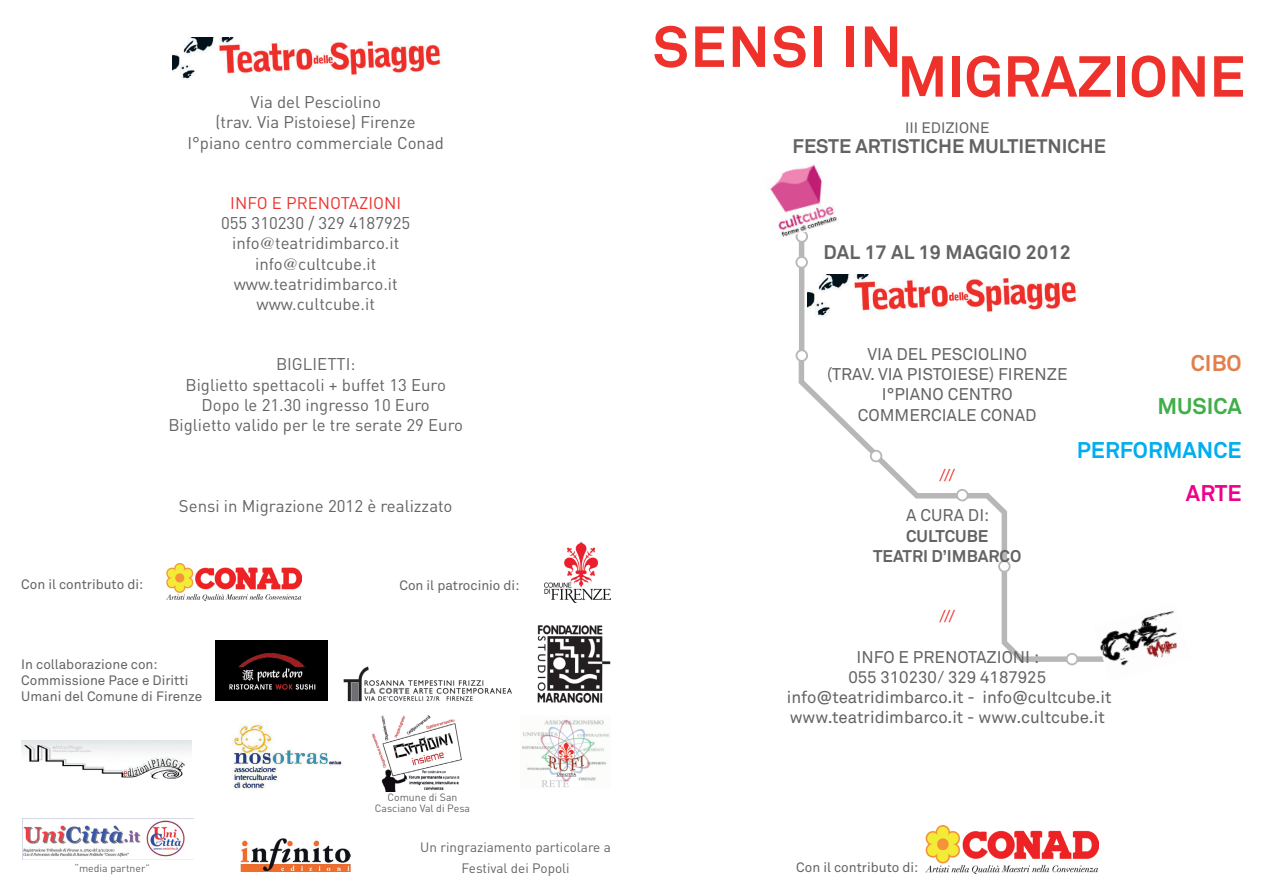
<style>
.page{position:relative;width:1263px;height:893px;background:#fff}
.page>*{position:absolute;margin:0;border:0;box-sizing:border-box;transform-origin:0 0}
.t1{font:700 57px "Akkurat";color:#ee312b}
.t2{font:700 22.5px "Akkurat";color:#00aeef}
.t3{font:700 22.5px "Akkurat";color:#40ae49}
.t4{font:700 22.5px "Akkurat";color:#e27f4b}
.t5{font:700 22.5px "Akkurat";color:#ed028c}
.t6{font:700 19.5px "Akkurat";color:#636366}
.t7{font:16.8px "DIN";color:#636366}
.t8{font:16.8px "Akkurat";color:#636366}
.t9{font:700 16.8px "Akkurat";color:#636366}
.t10{font:16.8px "DIN";color:#ee312b}
.t11{font:16.8px "Akkurat";color:#ee312b}
.t12{font:15px "Akkurat";color:#636366}
.t13{font:13.5px/16.2px "Akkurat";color:#636366}
.t14{font:13.5px "DIN";color:#636366}
.t15{font:10.5px "DIN";color:#636366}
.s1{font-family:"Times"}
</style>
<div class="page">
<div style="left:796px;top:230px;width:12px;height:13px;border:2px solid #57585a;border-radius:50%"></div>
<div style="left:799px;top:241px;width:5px;height:16px;background:#b7b7b8"></div>
<div style="left:795px;top:256px;width:13px;height:12px;border:2px solid #57585a;border-radius:50%"></div>
<div style="left:799px;top:268px;width:5px;height:83px;background:#b7b7b8"></div>
<div style="left:795px;top:349px;width:13px;height:13px;border:2px solid #57585a;border-radius:50%"></div>
<div style="left:799px;top:361px;width:5px;height:22px;background:#b7b7b8"></div>
<svg style="left:798px;top:373px;width:127px;height:126px"></svg>
<div style="left:916px;top:493px;width:41px;height:5px;background:#b7b7b8"></div>
<div style="left:956px;top:489px;width:12px;height:12px;border:2px solid #57585a;border-radius:50%"></div>
<div style="left:967px;top:493px;width:21px;height:5px;background:#b7b7b8"></div>
<svg style="left:979px;top:493px;width:28px;height:20px"></svg>
<div style="left:1001px;top:511px;width:6px;height:133px;background:#b7b7b8"></div>
<svg style="left:1001px;top:634px;width:21px;height:28px"></svg>
<div style="left:1020px;top:656px;width:89px;height:6px;background:#b7b7b8"></div>
<div style="left:999px;top:561px;width:11px;height:11px;background:#fff;border-radius:50%"></div>
<div style="left:998px;top:560px;width:12px;height:12px;border:2px solid #57585a;border-radius:50%"></div>
<div style="left:1067px;top:654px;width:10px;height:10px;background:#fff;border-radius:50%"></div>
<div style="left:1066px;top:653px;width:12px;height:12px;border:2px solid #57585a;border-radius:50%"></div>
<img style="left:21px;top:741px;width:171px;height:38px">
<img style="left:544px;top:541px;width:66px;height:62px">
<img style="left:925px;top:826px;width:174px;height:47px">
<img style="left:343px;top:666px;width:169px;height:36px">
<img style="left:166px;top:563px;width:135px;height:37px">
<img style="left:240px;top:838px;width:111px;height:34px">
<img style="left:807px;top:274px;width:271px;height:43px">
<img style="left:770px;top:164px;width:67px;height:75px">
<img style="left:537px;top:625px;width:73px;height:78px">
<img style="left:232px;top:724px;width:110px;height:66px">
<img style="left:522px;top:719px;width:88px;height:69px">
<img style="left:23px;top:818px;width:171px;height:42px">
<img style="left:1093px;top:610px;width:85px;height:56px">
<img style="left:172px;top:37px;width:270px;height:43px">
<img style="left:372px;top:716px;width:90px;height:76px">
<img style="left:216px;top:640px;width:111px;height:61px">
<p class="t7" style="left:251px;top:92px;width:132px">Via del Pesciolino</p>
<p class="t7" style="left:216px;top:112px;width:202px">(trav. Via Pistoiese) Firenze</p>
<p class="t7" style="left:187px;top:132px;width:258px">I°piano centro commerciale Conad</p>
<p class="t10" style="left:230px;top:193px;width:172px">INFO E PRENOTAZIONI</p>
<p class="t7" style="left:221px;top:213px;width:191px">055 310230 / 329 4187925</p>
<p class="t7" style="left:232px;top:233px;width:169px">info<span class="s1">@</span>teatridimbarco.it</p>
<p class="t7" style="left:255px;top:253px;width:123px">info<span class="s1">@</span>cultcube.it</p>
<p class="t7" style="left:234px;top:273px;width:166px">www.teatridimbarco.it</p>
<p class="t7" style="left:257px;top:293px;width:120px">www.cultcube.it</p>
<p class="t7" style="left:276px;top:354px;width:81px">BIGLIETTI:</p>
<p class="t7" style="left:185px;top:374px;width:262px">Biglietto spettacoli + buffet 13 Euro</p>
<p class="t7" style="left:202px;top:394px;width:230px">Dopo le 21.30 ingresso 10 Euro</p>
<p class="t7" style="left:168px;top:414px;width:296px">Biglietto valido per le tre serate 29 Euro</p>
<p class="t7" style="left:179px;top:495px;width:275px">Sensi in Migrazione 2012 è realizzato</p>
<p class="t13" style="left:21px;top:576px;width:123px">Con il contributo di:</p>
<p class="t13" style="left:399px;top:577px;width:121px">Con il patrocinio di:</p>
<p class="t13" style="left:21px;top:655px;width:138px">In collaborazione con:</p>
<p class="t13" style="left:21px;top:672px;width:182px">Commissione Pace e Diritti<br>Umani del Comune di Firenze</p>
<p class="t15" style="left:75px;top:861px;width:77px">“media partner”</p>
<p class="t15" style="left:387px;top:791px;width:72px">Comune di San</p>
<p class="t15" style="left:375px;top:802px;width:97px">Casciano Val di Pesa</p>
<p class="t14" style="left:420px;top:838px;width:192px">Un ringraziamento particolare a</p>
<p class="t14" style="left:462px;top:859px;width:110px">Festival dei Popoli</p>
<p class="t1" style="left:653px;top:11px;width:251px">SENSI IN</p>
<p class="t1" style="left:897px;top:41px;width:349px">MIGRAZIONE</p>
<p class="t12" style="left:905px;top:118px;width:86px">III EDIZIONE</p>
<p class="t6" style="left:792px;top:134px;width:315px">FESTE ARTISTICHE MULTIETNICHE</p>
<p class="t6" style="left:824px;top:240px;width:249px">DAL 17 AL 19 MAGGIO 2012</p>
<p class="t8" style="left:867px;top:344px;width:161px">VIA DEL PESCIOLINO</p>
<p class="t8" style="left:827px;top:364px;width:242px">(TRAV. VIA PISTOIESE) FIRENZE</p>
<p class="t8" style="left:882px;top:384px;width:132px">I°PIANO CENTRO</p>
<p class="t8" style="left:858px;top:404px;width:180px">COMMERCIALE CONAD</p>
<p class="t11" style="left:939px;top:465px;width:17px">///</p>
<p class="t8" style="left:906px;top:505px;width:85px">A CURA DI:</p>
<p class="t9" style="left:906px;top:525px;width:84px">CULTCUBE</p>
<p class="t9" style="left:873px;top:545px;width:150px">TEATRI D’IMBARCO</p>
<p class="t4" style="left:1191px;top:349px;width:52px">CIBO</p>
<p class="t3" style="left:1157px;top:392px;width:86px">MUSICA</p>
<p class="t2" style="left:1077px;top:436px;width:166px">PERFORMANCE</p>
<p class="t5" style="left:1186px;top:479px;width:57px">ARTE</p>
<p class="t11" style="left:939px;top:606px;width:17px">///</p>
<p class="t8" style="left:856px;top:646px;width:184px">INFO E PRENOTAZIONI :</p>
<p class="t8" style="left:848px;top:666px;width:199px">055 310230/ 329 4187925</p>
<p class="t8" style="left:787px;top:686px;width:326px">info@teatridimbarco.it - info@cultcube.it</p>
<p class="t8" style="left:790px;top:706px;width:317px">www.teatridimbarco.it - www.cultcube.it</p>
<p class="t13" style="left:796px;top:859px;width:123px">Con il contributo di:</p>
</div>
